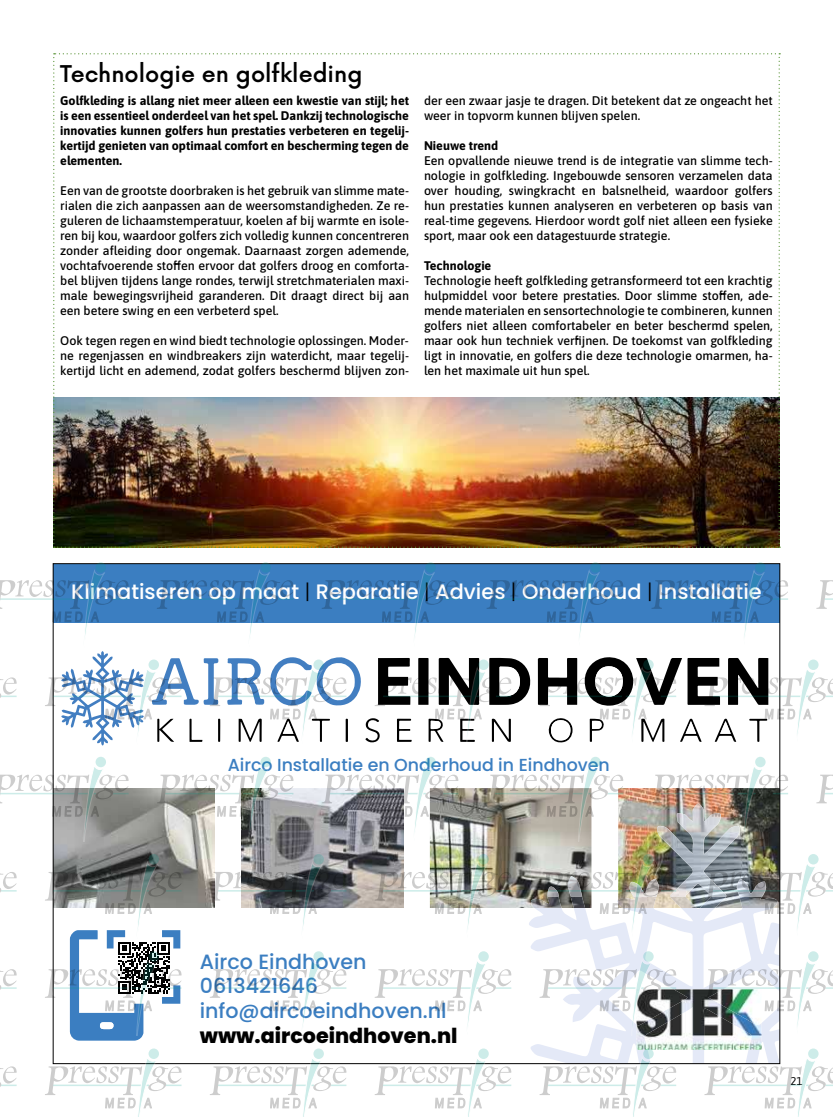
<style>
.page{position:relative;width:833px;height:1117px;background:#fff}
.page>*{position:absolute;margin:0;border:0;box-sizing:border-box;transform-origin:0 0}
.t1{font:500 28.12px "Now";color:#000}
.t2{font:500 20.88px "Poppins";color:#fff}
.t3{font:500 20.62px/24.8px "Poppins";color:#3b7ec1}
.t4{font:800 20.62px "Poppins";color:#000}
.t5{font:500 17.38px "Poppins";color:#3b7ec1}
.t6{font:12.5px/15px "Asap";color:#000;text-align:justify}
.t7{font:11.25px "Asap";color:#000}
.s1{font-weight:300;color:#000}
</style>
<div class="page">
<img style="left:53px;top:53px;width:727px;height:494px">
<div style="left:53px;top:563px;width:727px;height:59px;background:linear-gradient(to right,#3b7ec1,#3b7ec1)"></div>
<img style="left:241px;top:788px;width:162px;height:119px">
<img style="left:430px;top:788px;width:161px;height:119px">
<img style="left:623px;top:788px;width:28px;height:15px">
<img style="left:55px;top:788px;width:160px;height:119px">
<svg style="left:529px;top:900px;width:249px;height:161px"></svg>
<img style="left:530px;top:875px;width:9px;height:32px">
<img style="left:618px;top:803px;width:160px;height:104px">
<img style="left:636px;top:989px;width:125px;height:60px">
<img style="left:657px;top:841px;width:82px;height:55px">
<svg style="left:96px;top:562px;width:10px;height:10px"></svg>
<svg style="left:260px;top:562px;width:11px;height:10px"></svg>
<svg style="left:425px;top:562px;width:11px;height:10px"></svg>
<svg style="left:755px;top:562px;width:10px;height:10px"></svg>
<svg style="left:590px;top:562px;width:11px;height:10px"></svg>
<svg style="left:0;top:872px;width:17px;height:21px"></svg>
<svg style="left:148px;top:853px;width:11px;height:11px"></svg>
<svg style="left:313px;top:853px;width:11px;height:11px"></svg>
<svg style="left:210px;top:861px;width:136px;height:68px"></svg>
<svg style="left:478px;top:853px;width:11px;height:11px"></svg>
<img style="left:374px;top:861px;width:137px;height:68px">
<svg style="left:808px;top:853px;width:10px;height:11px"></svg>
<svg style="left:704px;top:861px;width:128px;height:77px"></svg>
<svg style="left:643px;top:853px;width:10px;height:11px"></svg>
<img style="left:539px;top:861px;width:137px;height:77px">
<svg style="left:0;top:569px;width:832px;height:176px"></svg>
<svg style="left:0;top:969px;width:17px;height:21px"></svg>
<svg style="left:45px;top:861px;width:137px;height:179px"></svg>
<div style="left:313px;top:951px;width:11px;height:10px;background:#cdece9;border-radius:50%"></div>
<svg style="left:210px;top:958px;width:136px;height:68px"></svg>
<div style="left:478px;top:951px;width:11px;height:10px;background:#cdece9;border-radius:50%"></div>
<svg style="left:374px;top:958px;width:137px;height:68px"></svg>
<div style="left:808px;top:951px;width:10px;height:10px;background:#cdece9;border-radius:50%"></div>
<svg style="left:704px;top:958px;width:128px;height:77px"></svg>
<svg style="left:643px;top:951px;width:10px;height:10px"></svg>
<svg style="left:539px;top:958px;width:137px;height:77px"></svg>
<div style="left:96px;top:756px;width:10px;height:11px;background:#cdece9;border-radius:50%"></div>
<svg style="left:0;top:764px;width:129px;height:77px"></svg>
<svg style="left:260px;top:756px;width:11px;height:11px"></svg>
<svg style="left:157px;top:764px;width:136px;height:77px"></svg>
<svg style="left:425px;top:756px;width:11px;height:11px"></svg>
<svg style="left:322px;top:764px;width:136px;height:77px"></svg>
<div style="left:755px;top:756px;width:10px;height:11px;background:#cdece9;border-radius:50%"></div>
<img style="left:651px;top:764px;width:137px;height:77px">
<svg style="left:590px;top:756px;width:11px;height:11px"></svg>
<svg style="left:486px;top:764px;width:137px;height:77px"></svg>
<svg style="left:816px;top:774px;width:16px;height:29px"></svg>
<svg style="left:0;top:1066px;width:17px;height:21px"></svg>
<div style="left:148px;top:1048px;width:11px;height:10px;background:#cdece9;border-radius:50%"></div>
<svg style="left:45px;top:1055px;width:137px;height:61px"></svg>
<svg style="left:313px;top:1048px;width:11px;height:10px"></svg>
<svg style="left:210px;top:1055px;width:136px;height:61px"></svg>
<svg style="left:478px;top:1048px;width:11px;height:10px"></svg>
<svg style="left:374px;top:1055px;width:137px;height:61px"></svg>
<svg style="left:808px;top:1048px;width:10px;height:10px"></svg>
<svg style="left:704px;top:1055px;width:128px;height:61px"></svg>
<svg style="left:643px;top:1048px;width:10px;height:10px"></svg>
<svg style="left:539px;top:1055px;width:137px;height:61px"></svg>
<h1 class="t1" style="left:60px;top:61px;width:304px">Technologie en golfkleding</h1>
<p class="t6" style="left:60px;top:94px;width:350px">Golfkleding is allang niet meer alleen een kwestie van stijl; het is een essentieel onderdeel van het spel. Dankzij technologische innovaties kunnen golfers hun prestaties verbeteren en tegelij&shy;kertijd genieten van optimaal comfort en bescherming tegen de elementen.</p>
<p class="t6" style="left:60px;top:184px;width:350px">Een van de grootste doorbraken is het gebruik van slimme mate&shy;rialen die zich aanpassen aan de weersomstandigheden. Ze re&shy;guleren de lichaamstemperatuur, koelen af bij warmte en isole&shy;ren bij kou, waardoor golfers zich volledig kunnen concentreren zonder a昀氀eiding door ongemak. Daarnaast zorgen ademende, vochtafvoerende sto昀昀en ervoor dat golfers droog en comforta&shy;bel blijven tijdens lange rondes, terwijl stretchmaterialen maxi&shy;male bewegingsvrijheid garanderen. Dit draagt direct bij aan een betere swing en een verbeterd spel.</p>
<p class="t6" style="left:60px;top:334px;width:350px">Ook tegen regen en wind biedt technologie oplossingen. Moder&shy;ne regenjassen en windbreakers zijn waterdicht, maar tegelij&shy;kertijd licht en ademend, zodat golfers beschermd blijven zon-</p>
<p class="t6" style="left:424px;top:94px;width:350px">der een zwaar jasje te dragen. Dit betekent dat ze ongeacht het weer in topvorm kunnen blijven spelen.</p>
<p class="t6" style="left:424px;top:139px;width:350px;text-align:left">Nieuwe trend<br>Een opvallende nieuwe trend is de integratie van slimme tech&shy;nologie in golfkleding. Ingebouwde sensoren verzamelen data over houding, swingkracht en balsnelheid, waardoor golfers hun prestaties kunnen analyseren en verbeteren op basis van real-time gegevens. Hierdoor wordt golf niet alleen een fysieke sport, maar ook een datagestuurde strategie.</p>
<p class="t6" style="left:424px;top:259px;width:350px;text-align:left">Technologie<br>Technologie heeft golfkleding getransformeerd tot een krachtig hulpmiddel voor betere prestaties. Door slimme sto昀昀en, ade&shy;mende materialen en sensortechnologie te combineren, kunnen golfers niet alleen comfortabeler en beter beschermd spelen, maar ook hun techniek ver昀椀jnen. De toekomst van golfkleding ligt in innovatie, en golfers die deze technologie omarmen, ha&shy;len het maximale uit hun spel.</p>
<h2 class="t2" style="left:71px;top:582px;width:692px">Klimatiseren op maat <span class="s1">|</span> Reparatie <span class="s1">|</span> Advies <span class="s1">|</span> Onderhoud <span class="s1">|</span> Installatie</h2>
<h3 class="t5" style="left:228px;top:757px;width:384px">Airco Installatie en Onderhoud in Eindhoven</h3>
<h3 class="t3" style="left:200px;top:950px;width:248px">Airco Eindhoven<br>0613421646 info@aircoeindhoven.nl</h3>
<h3 class="t4" style="left:200px;top:1023px;width:259px">www.aircoeindhoven.nl</h3>
<p class="t7" style="left:790px;top:1076px;width:14px">21</p>
</div>
